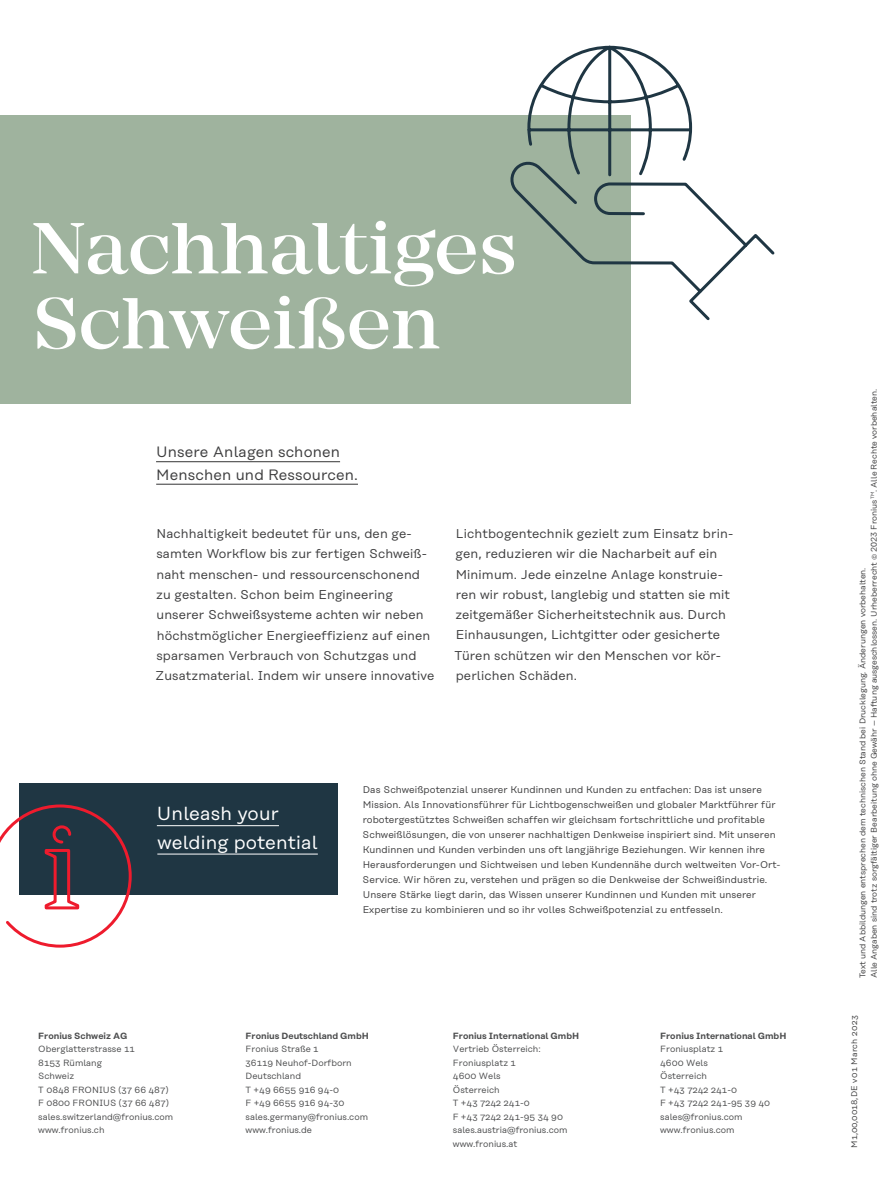
<style>
.page{position:relative;width:893px;height:1191px;background:#fff}
.page>*{position:absolute;margin:0;border:0;box-sizing:border-box;transform-origin:0 0}
.t1{font:500 75px/75px "Mirador";color:#fff}
.t2{font:18.9px/28.3px "Rational Text";letter-spacing:.01em;color:#fff}
.t3{font:15px/22.5px "Rational Text";letter-spacing:.01em;color:#3e3e3f}
.t4{font:12.75px/20.2px "Rational Text";letter-spacing:.01em;color:#3e3e3f}
.t5{font:9.75px/15px "Rational Text";letter-spacing:.01em;color:#3e3e3f}
.t6{font:9px/13.5px "Rational Text";color:#4b4c4d}
.t7{font:600 9px "Rational Text";color:#4b4c4d}
.t8{font:8.25px/11.2px "Rational Text";color:#3e3e3f}
.t9{font:8.25px "Rational Text";letter-spacing:.035em;color:#3e3e3f}
</style>
<div class="page">
<div style="left:0;top:115px;width:630px;height:288px;background:#9fb39e"></div>
<svg style="left:527px;top:45px;width:166px;height:112px"></svg>
<svg style="left:510px;top:157px;width:265px;height:166px"></svg>
<div style="left:19px;top:783px;width:319px;height:111px;background:#1f3643"></div>
<svg style="left:0;top:804px;width:133px;height:144px"></svg>
<hr style="left:157px;top:825px;width:122px;height:1px;background:#fff">
<hr style="left:157px;top:853px;width:161px;height:1px;background:#fff">
<hr style="left:156px;top:461px;width:184px;height:1px;background:#3e3e3f">
<hr style="left:156px;top:484px;width:202px;height:1px;background:#3e3e3f">
<h1 class="t1" style="left:31px;top:211px;width:488px">Nachhaltiges<br>Schweißen</h1>
<h3 class="t3" style="left:156px;top:441px;width:203px">Unsere Anlagen schonen<br>Menschen und Ressourcen.</h3>
<p class="t4" style="left:155px;top:523px;width:280px">Nachhaltigkeit bedeutet für uns, den ge&shy;samten Workflow bis zur fertigen Schweiß&shy;naht menschen- und ressourcenschonend zu gestalten. Schon beim Engineering unserer Schweißsysteme achten wir neben höchstmöglicher Energieeffizienz auf einen sparsamen Verbrauch von Schutzgas und Zusatzmaterial. Indem wir unsere innovative</p>
<p class="t4" style="left:454px;top:523px;width:280px">Lichtbogentechnik gezielt zum Einsatz brin&shy;gen, reduzieren wir die Nacharbeit auf ein Minimum. Jede einzelne Anlage konstruie&shy;ren wir robust, langlebig und statten sie mit zeitgemäßer Sicherheitstechnik aus. Durch Einhausungen, Lichtgitter oder gesicherte Türen schützen wir den Menschen vor kör&shy;perlichen Schäden.</p>
<h2 class="t2" style="left:157px;top:799px;width:162px">Unleash your welding potential</h2>
<p class="t5" style="left:363px;top:782px;width:419px">Das Schweißpotenzial unserer Kundinnen und Kunden zu entfachen: Das ist unsere Mission. Als Innovationsführer für Lichtbogenschweißen und globaler Marktführer für robotergestütztes Schweißen schaffen wir gleichsam fortschrittliche und profitable Schweißlösungen, die von unserer nachhaltigen Denkweise inspiriert sind. Mit unseren Kundinnen und Kunden verbinden uns oft langjährige Beziehungen. Wir kennen ihre Herausforderungen und Sichtweisen und leben Kundennähe durch weltweiten Vor-Ort-Service. Wir hören zu, verstehen und prägen so die Denkweise der Schweißindustrie.<br>Unsere Stärke liegt darin, das Wissen unserer Kundinnen und Kunden mit unserer Expertise zu kombinieren und so ihr volles Schweißpotenzial zu entfesseln.</p>
<p class="t7" style="left:38px;top:1030px;width:91px">Fronius Schweiz AG</p>
<p class="t6" style="left:38px;top:1042px;width:137px">Oberglatterstrasse 11<br>8153 Rümlang<br>Schweiz<br>T 0848 FRONIUS (37 66 487)<br>F 0800 FRONIUS (37 66 487) sales.switzerland@fronius.com www.fronius.ch</p>
<p class="t7" style="left:246px;top:1030px;width:125px">Fronius Deutschland GmbH</p>
<p class="t6" style="left:246px;top:1042px;width:124px">Fronius Straße 1<br>36119 Neuhof-Dorfborn<br>Deutschland<br>T +49 6655 916 94-0<br>F +49 6655 916 94-30 sales.germany@fronius.com www.fronius.de</p>
<p class="t7" style="left:453px;top:1030px;width:128px">Fronius International GmbH</p>
<p class="t6" style="left:453px;top:1042px;width:116px">Vertrieb Österreich:<br>Froniusplatz 1<br>4600 Wels<br>Österreich<br>T +43 7242 241-0<br>F +43 7242 241-95 34 90 sales.austria@fronius.com www.fronius.at</p>
<p class="t7" style="left:660px;top:1030px;width:128px">Fronius International GmbH</p>
<p class="t6" style="left:660px;top:1042px;width:112px">Froniusplatz 1<br>4600 Wels<br>Österreich<br>T +43 7242 241-0<br>F +43 7242 241-95 39 40 sales@fronius.com www.fronius.com</p>
<p class="t8" style="left:857px;top:978px;width:590px;rotate:-90deg">Text und Abbildungen entsprechen dem technischen Stand bei Drucklegung. Änderungen vorbehalten.<br>Alle Angaben sind trotz sorgfältiger Bearbeitung ohne Gewähr – Haftung ausgeschlossen. Urheberrecht © 2023 Fronius<sup>TM</sup>. Alle Rechte vorbehalten.</p>
<p class="t9" style="left:849px;top:1147px;width:134px;rotate:-90deg">M1,00,0018,DE v01 March 2023</p>
</div>
